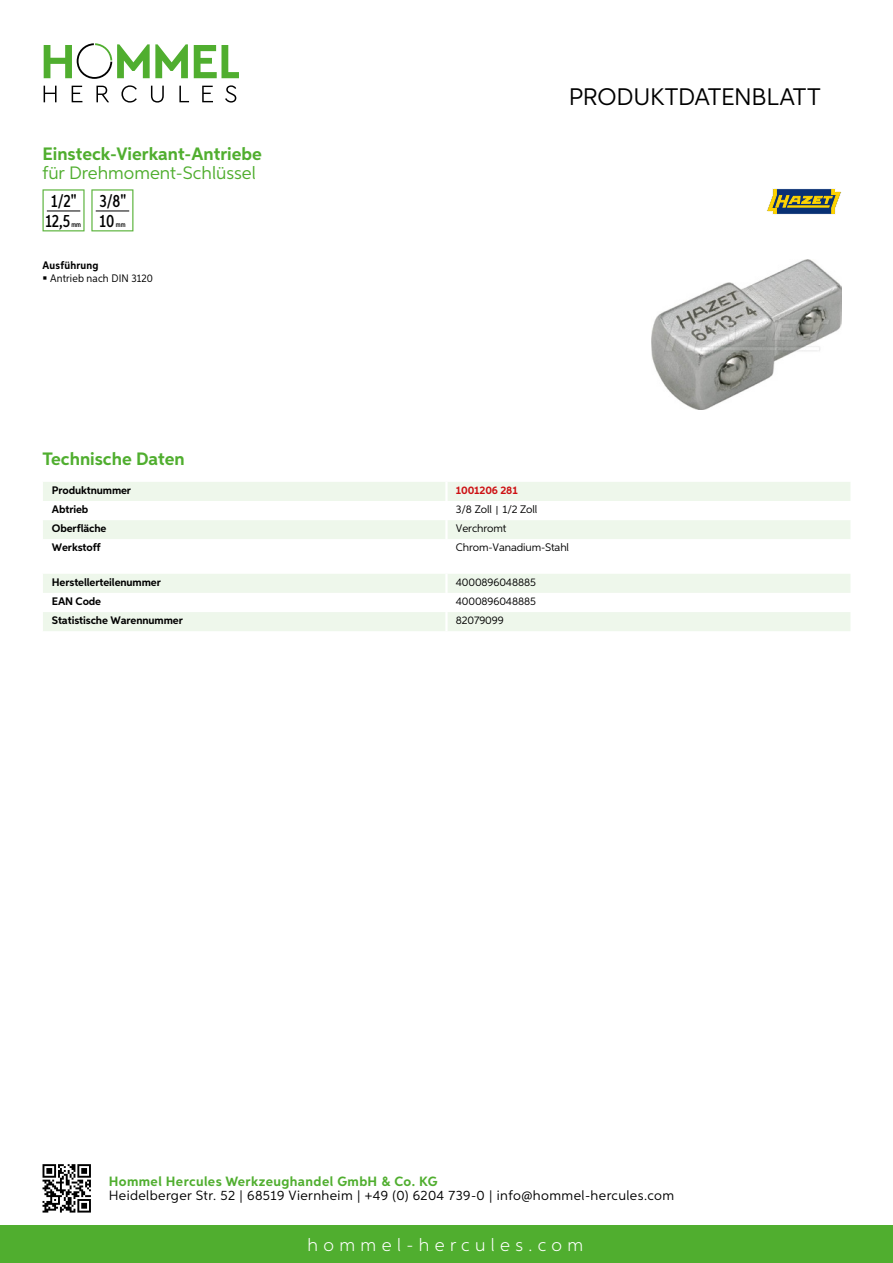
<style>
.page{position:relative;width:893px;height:1263px;background:#fff}
.page>*{position:absolute;margin:0;border:0;box-sizing:border-box;transform-origin:0 0}
.t1{font:24px "Aspira";letter-spacing:-.01em;color:#000}
.t2{font:700 18px "Aspira";color:#50ae2f}
.t3{font:18px "Aspira";color:#50ae2f}
.t4{font:300 18px "Aspira";letter-spacing:.3em;color:#fff}
.t5{font:500 17.85px/20.4px "Aspira XX Nar";color:#000;text-align:center}
.t6{font:13.5px "Aspira";letter-spacing:.03em;color:#000}
.t7{font:700 13.5px "Aspira";letter-spacing:.03em;color:#50ae2f}
.t8{font:700 10.95px "Aspira";letter-spacing:-.01em;color:#000}
.t9{font:10.95px "Aspira";letter-spacing:-.01em;color:#000}
.t10{font:10.95px "Aspira Nar";letter-spacing:.015em;color:#000}
.t11{font:700 10.95px "Aspira";letter-spacing:-.01em;color:#cd1013}
.t12{font:700 10.95px "Aspira Nar";letter-spacing:.02em;color:#000}
.t13{font:500 7.35px "Aspira XX Nar";color:#000}
.s1{font-family:"Wuerth Global";font-size:10.5px}
</style>
<div class="page">
<div style="left:0;top:1226px;width:893px;height:37px;background:#50ae2f"></div>
<svg style="left:43px;top:1164px;width:48px;height:48px"></svg>
<svg style="left:194px;top:45px;width:45px;height:33px"></svg>
<svg style="left:44px;top:43px;width:144px;height:36px"></svg>
<svg style="left:44px;top:86px;width:13px;height:16px"></svg>
<svg style="left:72px;top:86px;width:10px;height:16px"></svg>
<svg style="left:96px;top:86px;width:13px;height:16px"></svg>
<svg style="left:121px;top:85px;width:16px;height:18px"></svg>
<svg style="left:151px;top:86px;width:13px;height:17px"></svg>
<svg style="left:179px;top:86px;width:10px;height:16px"></svg>
<svg style="left:202px;top:86px;width:11px;height:16px"></svg>
<svg style="left:225px;top:85px;width:11px;height:18px"></svg>
<div style="left:43px;top:482px;width:807px;height:19px;background:#eef7eb"></div>
<div style="left:43px;top:520px;width:807px;height:19px;background:#eef7eb"></div>
<hr style="left:445px;top:482px;width:3px;height:19px;background:#fff">
<hr style="left:445px;top:520px;width:3px;height:19px;background:#fff">
<svg style="left:43px;top:574px;width:807px;height:57px"></svg>
<hr style="left:445px;top:612px;width:3px;height:19px;background:#fff">
<svg style="left:43px;top:189px;width:42px;height:42px"></svg>
<hr style="left:47px;top:211px;width:33px;height:1px;background:#000">
<svg style="left:91px;top:189px;width:42px;height:42px"></svg>
<hr style="left:96px;top:211px;width:33px;height:1px;background:#000">
<img style="left:651px;top:259px;width:191px;height:150px">
<svg style="left:767px;top:188px;width:75px;height:26px;background:#818763"></svg>
<h2 class="t2" style="left:43px;top:142px;width:221px">Einsteck-Vierkant-Antriebe</h2>
<h2 class="t3" style="left:43px;top:162px;width:215px">für Drehmoment-Schlüssel</h2>
<h3 class="t5" style="left:45px;top:191px;width:33px">1/2"<br>12,5</h3>
<p class="t13" style="left:71px;top:220px;width:11px">mm</p>
<h3 class="t5" style="left:100px;top:191px;width:28px;text-align:left">3/8"<br>10</h3>
<p class="t13" style="left:116px;top:220px;width:11px">mm</p>
<p class="t12" style="left:43px;top:259px;width:58px">Ausführung</p>
<p class="t10" style="left:50px;top:272px;width:104px">Antrieb nach DIN 3120</p>
<h1 class="t1" style="left:569px;top:82px;width:253px">Produktdatenblatt</h1>
<h2 class="t2" style="left:43px;top:448px;width:144px">Technische Daten</h2>
<p class="t8" style="left:52px;top:483px;width:81px">Produktnummer</p>
<p class="t11" style="left:456px;top:483px;width:63px">1001206 281</p>
<p class="t8" style="left:52px;top:502px;width:38px">Abtrieb</p>
<p class="t9" style="left:456px;top:502px;width:83px">3/8 Zoll <span class="s1">|</span> 1/2 Zoll</p>
<p class="t8" style="left:52px;top:521px;width:56px">Oberfläche</p>
<p class="t9" style="left:456px;top:522px;width:52px">Verchromt</p>
<p class="t8" style="left:52px;top:541px;width:50px">Werkstoff</p>
<p class="t9" style="left:456px;top:541px;width:115px">Chrom-Vanadium-Stahl</p>
<p class="t8" style="left:52px;top:575px;width:111px">Herstellerteilenummer</p>
<p class="t9" style="left:456px;top:575px;width:82px">4000896048885</p>
<p class="t8" style="left:52px;top:594px;width:51px">EAN Code</p>
<p class="t9" style="left:456px;top:594px;width:82px">4000896048885</p>
<p class="t8" style="left:52px;top:613px;width:132px">Statistische Warennummer</p>
<p class="t9" style="left:456px;top:613px;width:49px">82079099</p>
<p class="t7" style="left:109px;top:1172px;width:330px">Hommel Hercules Werkzeughandel GmbH &amp; Co. KG</p>
<p class="t6" style="left:109px;top:1187px;width:567px">Heidelberger Str. 52 | 68519 Viernheim | +49 (0) 6204 739-0 | info@hommel-hercules.com</p>
<h2 class="t4" style="left:307px;top:1234px;width:277px">hommel-hercules.com</h2>
</div>
